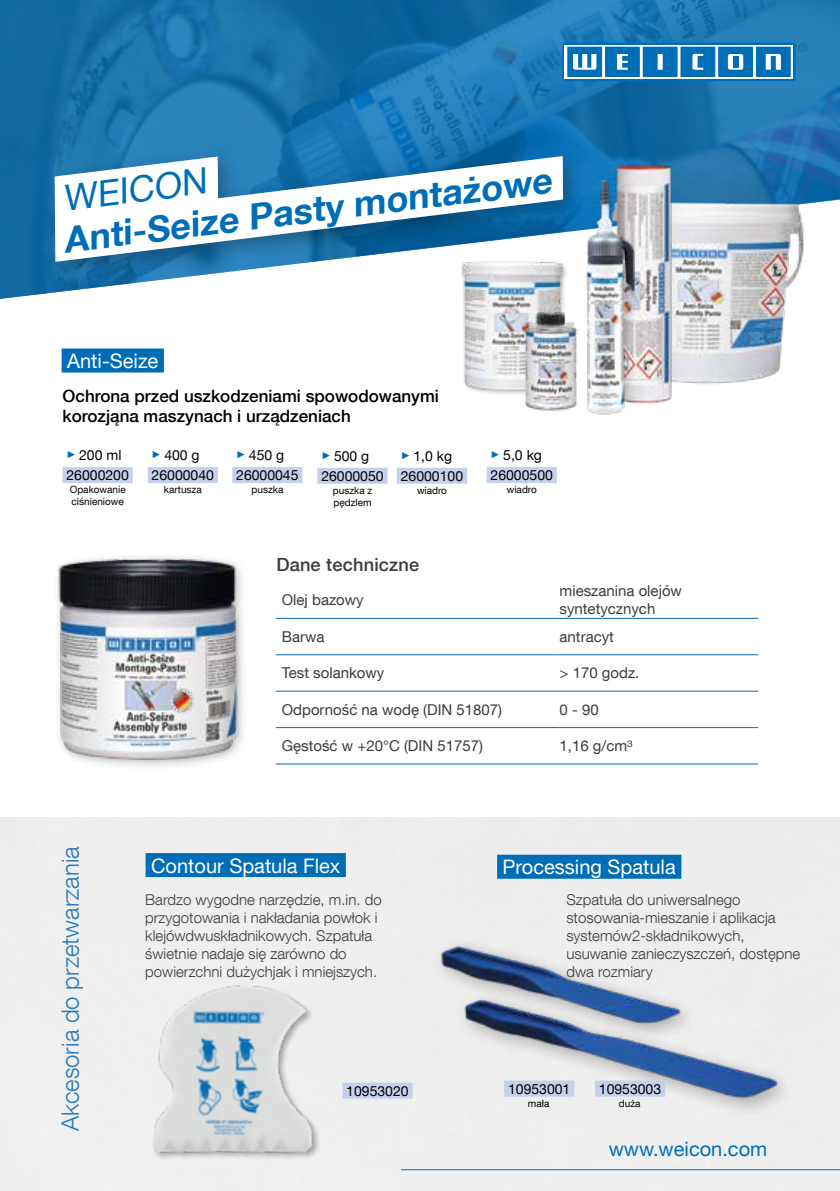
<style>
.page{position:relative;width:840px;height:1191px;background:#fff}
.page>*{position:absolute;margin:0;border:0;box-sizing:border-box;transform-origin:0 0}
.t1{font:700 36px "Helvetica Neue LT Com";color:#006eb7}
.t2{font:36px "Helvetica Neue LT Com";color:#006eb7}
.t3{font:300 24px "Helvetica Neue LT Com";color:#2b7abe}
.t4{font:20px "Helvetica Neue LT Com";color:#fff}
.t5{font:20px "Helvetica Neue LT Com";color:#006eb7}
.t6{font:500 18.2px "Helvetica Neue LT Com";letter-spacing:.01em;color:#3c3c3b}
.t7{font:500 17px/20.4px "Helvetica Neue LT Com";color:#000}
.t8{font:300 15px/18px "Helvetica Neue LT Com";color:#3c3c3b}
.t9{font:15px/18px "Helvetica Neue LT Com";color:#3c3c3b}
.t10{font:14px/20px "Helvetica Neue LT Com";color:#000}
.t11{font:10px/12px "Helvetica Neue LT Com";color:#000}
.s1{font-family:"Arial";font-size:10px;color:#006eb7}
</style>
<div class="page">
<svg style="left:0;top:0;width:839px;height:299px;background:#287bb1"></svg>
<svg style="left:562px;top:42px;width:245px;height:39px"></svg>
<div style="left:732px;top:56px;width:5px;height:12px;background:#006eb7"></div>
<svg style="left:12px;top:129px;width:594px;height:160px"></svg>
<hr style="left:275px;top:618px;width:284px;height:1px;background:#006eb7">
<hr style="left:559px;top:618px;width:198px;height:1px;background:#006eb7">
<hr style="left:275px;top:654px;width:284px;height:1px;background:#006eb7">
<hr style="left:559px;top:654px;width:198px;height:1px;background:#006eb7">
<hr style="left:275px;top:691px;width:284px;height:1px;background:#006eb7">
<hr style="left:559px;top:691px;width:198px;height:1px;background:#006eb7">
<hr style="left:275px;top:727px;width:284px;height:1px;background:#006eb7">
<hr style="left:559px;top:727px;width:198px;height:1px;background:#006eb7">
<hr style="left:275px;top:763px;width:284px;height:1px;background:#006eb7">
<hr style="left:559px;top:763px;width:198px;height:1px;background:#006eb7">
<div style="left:53px;top:552px;width:196px;height:220px;background:#000;opacity:.3"></div>
<img style="left:53px;top:552px;width:189px;height:211px">
<div style="left:62px;top:348px;width:102px;height:24px;background:#006eb7"></div>
<div style="left:63px;top:467px;width:70px;height:16px;background:#c4d0ec"></div>
<div style="left:148px;top:467px;width:70px;height:16px;background:#c4d0ec"></div>
<div style="left:232px;top:467px;width:70px;height:16px;background:#c4d0ec"></div>
<div style="left:317px;top:468px;width:70px;height:16px;background:#c4d0ec"></div>
<div style="left:486px;top:467px;width:70px;height:16px;background:#c4d0ec"></div>
<div style="left:396px;top:468px;width:71px;height:16px;background:#c4d0ec"></div>
<div style="left:0;top:817px;width:839px;height:374px;background:#efeff0"></div>
<hr style="left:401px;top:1169px;width:438px;height:1px;background:#006eb7">
<img style="left:144px;top:976px;width:182px;height:186px">
<div style="left:371px;top:855px;width:384px;height:256px;background:#eee"></div>
<img style="left:414px;top:914px;width:397px;height:266px">
<div style="left:342px;top:1082px;width:70px;height:16px;background:#c4d0ec"></div>
<div style="left:145px;top:853px;width:200px;height:24px;background:#006eb7"></div>
<div style="left:504px;top:1080px;width:70px;height:16px;background:#c4d0ec"></div>
<div style="left:594px;top:1080px;width:70px;height:16px;background:#c4d0ec"></div>
<img style="left:675px;top:197px;width:132px;height:187px">
<img style="left:613px;top:160px;width:62px;height:244px">
<div style="left:459px;top:259px;width:110px;height:138px;background:#000;opacity:.3"></div>
<img style="left:462px;top:262px;width:100px;height:128px">
<img style="left:572px;top:175px;width:69px;height:240px">
<img style="left:523px;top:308px;width:55px;height:104px">
<div style="left:497px;top:854px;width:184px;height:24px;background:#006eb7"></div>
<h1 class="t2" style="left:61px;top:176px;width:146px;rotate:-7deg">WEICON</h1>
<h1 class="t1" style="left:61px;top:217px;width:492px;rotate:-7deg">Anti-Seize Pasty montażowe</h1>
<h3 class="t4" style="left:67px;top:348px;width:93px">Anti-Seize</h3>
<p class="t7" style="left:63px;top:385px;width:378px">Ochrona przed uszkodzeniami spowodowanymi korozjąna maszynach i urządzeniach</p>
<p class="t10" style="left:66px;top:445px;width:64px"><span class="s1">►</span> 200 ml<br>26000200</p>
<p class="t11" style="left:70px;top:483px;width:57px">Opakowanie ciśnieniowe</p>
<p class="t10" style="left:151px;top:445px;width:64px"><span class="s1">►</span> 400 g<br>26000040</p>
<p class="t11" style="left:164px;top:483px;width:39px">kartusza</p>
<p class="t10" style="left:236px;top:445px;width:64px"><span class="s1">►</span> 450 g<br>26000045</p>
<p class="t11" style="left:251px;top:483px;width:33px">puszka</p>
<p class="t10" style="left:321px;top:445px;width:64px"><span class="s1">►</span> 500 g<br>26000050</p>
<p class="t11" style="left:332px;top:484px;width:41px">puszka z pędzlem</p>
<p class="t10" style="left:400px;top:445px;width:64px"><span class="s1">►</span> 1,0 kg<br>26000100</p>
<p class="t11" style="left:417px;top:484px;width:31px">wiadro</p>
<p class="t6" style="left:276px;top:554px;width:144px">Dane techniczne</p>
<p class="t10" style="left:490px;top:445px;width:64px"><span class="s1">►</span> 5,0 kg<br>26000500</p>
<p class="t11" style="left:506px;top:483px;width:31px">wiadro</p>
<h2 class="t3" style="left:55px;top:1131px;width:287px;rotate:-90deg">Akcesoria do przetwarzania</h2>
<p class="t9" style="left:282px;top:590px;width:83px">Olej bazowy</p>
<p class="t9" style="left:559px;top:581px;width:124px">mieszanina olejów syntetycznych</p>
<p class="t9" style="left:282px;top:627px;width:44px">Barwa</p>
<p class="t9" style="left:559px;top:627px;width:56px">antracyt</p>
<p class="t9" style="left:282px;top:663px;width:104px">Test solankowy</p>
<p class="t9" style="left:559px;top:663px;width:81px">&gt; 170 godz.</p>
<p class="t9" style="left:282px;top:700px;width:222px">Odporność na wodę (DIN 51807)</p>
<p class="t9" style="left:559px;top:700px;width:41px">0 - 90</p>
<p class="t9" style="left:282px;top:736px;width:202px">Gęstość w +20°C (DIN 51757)</p>
<p class="t9" style="left:559px;top:736px;width:74px">1,16 g/cm³</p>
<h3 class="t4" style="left:151px;top:853px;width:190px">Contour Spatula Flex</h3>
<p class="t8" style="left:145px;top:890px;width:238px">Bardzo wygodne narzędzie, m.in. do przygotowania i nakładania powłok i klejówdwuskładnikowych. Szpatuła świetnie nadaje się zarówno do powierzchni dużychjak i mniejszych.</p>
<p class="t10" style="left:346px;top:1080px;width:64px">10953020</p>
<h3 class="t4" style="left:502px;top:855px;width:174px">Processing Spatula</h3>
<p class="t8" style="left:566px;top:890px;width:235px">Szpatuła do uniwersalnego stosowania-mieszanie i aplikacja systemów2-składnikowych, usuwanie zanieczyszczeń, dostępne dwa rozmiary</p>
<p class="t10" style="left:508px;top:1078px;width:64px">10953001</p>
<p class="t11" style="left:527px;top:1097px;width:23px">mała</p>
<p class="t10" style="left:598px;top:1078px;width:64px">10953003</p>
<p class="t11" style="left:618px;top:1097px;width:23px">duża</p>
<h3 class="t5" style="left:608px;top:1136px;width:160px">www.weicon.com</h3>
</div>
